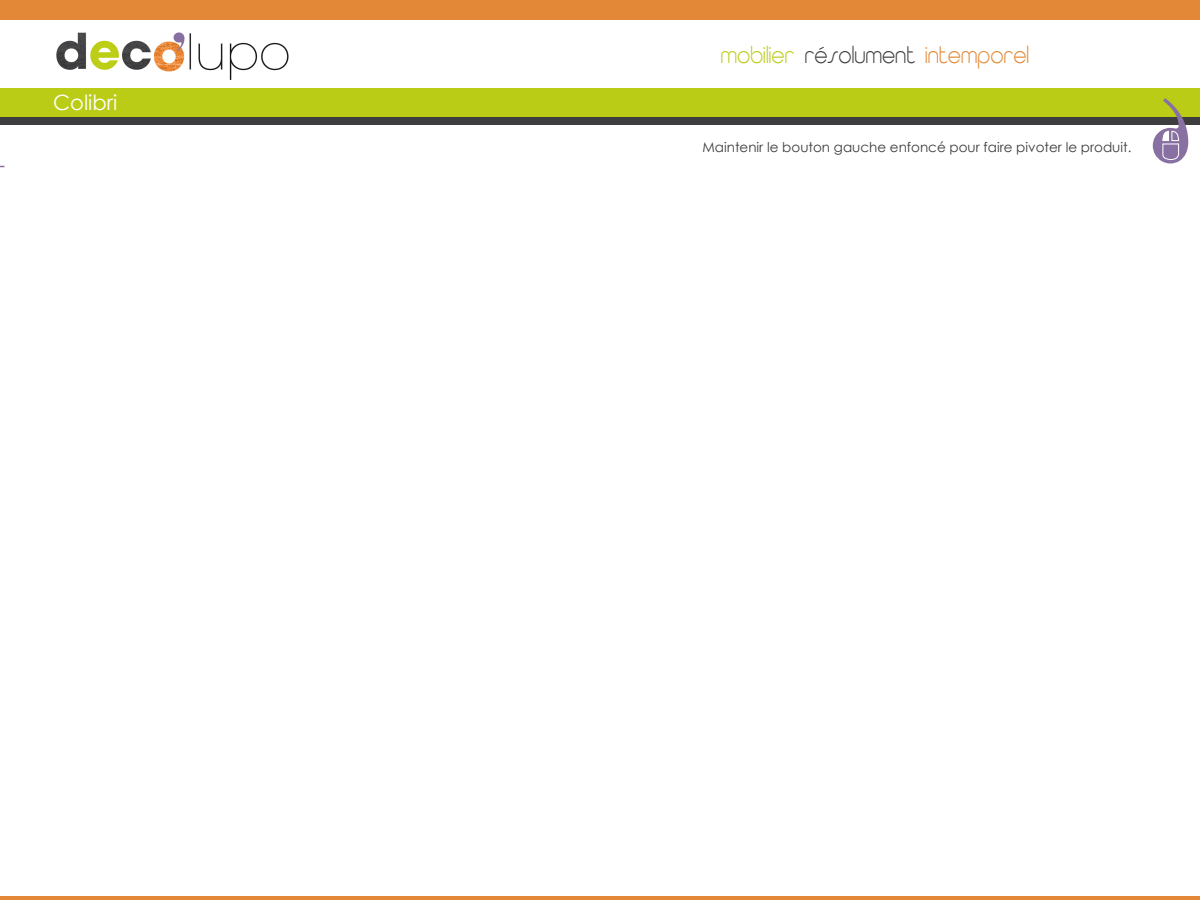
<style>
.page{position:relative;width:1200px;height:900px;background:#fff}
.page>*{position:absolute;margin:0;border:0;box-sizing:border-box;transform-origin:0 0}
.t1{font:24px "Taurus Light Normal";color:#3d3d3f}
.t2{font:21px "Century Gothic";color:#fff}
.t3{font:13.5px "Century Gothic";color:#3d3d3f}
.s1{color:#bbcc16}
.s2{color:#e28836}
</style>
<div class="page">
<div style="left:0;top:0;width:1200px;height:19px;background:#e28836"></div>
<hr style="left:0;top:897px;width:1200px;height:3px;background:#e28836">
<div style="left:0;top:88px;width:1200px;height:30px;background:#bbcc16"></div>
<div style="left:0;top:117px;width:1200px;height:8px;background:#3d3d3f"></div>
<img style="left:56px;top:32px;width:233px;height:48px">
<svg style="left:1153px;top:98px;width:35px;height:65px"></svg>
<h2 class="t2" style="left:53px;top:87px;width:66px">Colibri</h2>
<h1 class="t1" style="left:721px;top:41px;width:310px"><span class="s1">mobilier</span> resolument <span class="s2">intemporel</span></h1>
<p class="t3" style="left:702px;top:138px;width:431px">Maintenir le bouton gauche enfoncé pour faire pivoter le produit.</p>
</div>
